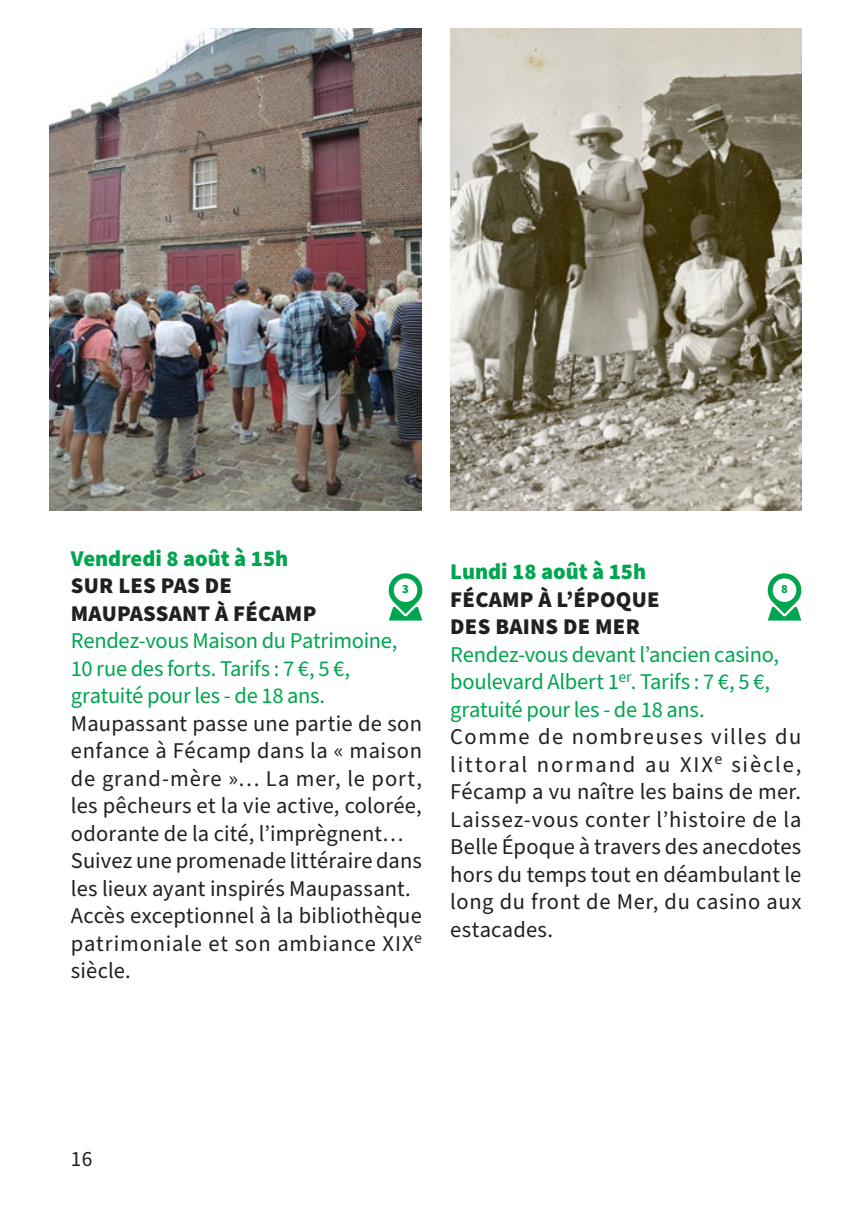
<style>
.page{position:relative;width:851px;height:1205px;background:#fff}
.page>*{position:absolute;margin:0;border:0;box-sizing:border-box;transform-origin:0 0}
.t1{font:22.5px/27.5px "Source Sans Pro";letter-spacing:.01em;color:#231f20}
.t2{font:22.5px/27.5px "Source Sans Pro";letter-spacing:-.015em;color:#00a54f}
.t3{font:900 22.5px/27.5px "Source Sans Pro";letter-spacing:.01em;color:#231f20}
.t4{font:900 22.5px "Source Sans Pro";color:#00a54f}
.t5{font:21.25px "Source Sans Pro";color:#231f20}
.t6{font:900 12.5px "Source Sans Pro";color:#00a54f}
</style>
<div class="page">
<img style="left:50px;top:28px;width:372px;height:482px">
<img style="left:450px;top:28px;width:351px;height:482px">
<svg style="left:388px;top:573px;width:34px;height:47px"></svg>
<svg style="left:767px;top:573px;width:34px;height:47px"></svg>
<p class="t4" style="left:71px;top:542px;width:219px">Vendredi 8 août à 15h</p>
<p class="t3" style="left:71px;top:572px;width:247px">SUR LES PAS DE<br>MAUPASSANT À FÉCAMP</p>
<p class="t2" style="left:71px;top:627px;width:328px">Rendez-vous Maison du Patrimoine,<br>10 rue des forts. Tarifs : 7 €, 5 €, gratuité pour les - de 18 ans.</p>
<p class="t1" style="left:71px;top:710px;width:352px">Maupassant passe une partie de son enfance à Fécamp dans la « maison de grand-mère »… La mer, le port, les pêcheurs et la vie active, colorée, odorante de la cité, l’imprègnent…<br>Suivez une promenade littéraire dans les lieux ayant inspirés Maupassant.<br>Accès exceptionnel à la bibliothèque patrimoniale et son ambiance XIX<sup>e </sup>siècle.</p>
<p class="t4" style="left:450px;top:556px;width:197px">Lundi 18 août à 15h</p>
<p class="t3" style="left:450px;top:586px;width:211px">FÉCAMP À L’ÉPOQUE<br>DES BAINS DE MER</p>
<p class="t2" style="left:450px;top:641px;width:330px">Rendez-vous devant l’ancien casino, boulevard Albert 1<sup>er</sup>. Tarifs : 7 €, 5 €, gratuité pour les - de 18 ans.</p>
<p class="t1" style="left:450px;top:724px;width:352px;text-align:justify">Comme de nombreuses villes du littoral normand au XIX<sup>e</sup> siècle, Fécamp a vu naître les bains de mer.<br>Laissez-vous conter l’histoire de la Belle Époque à travers des anecdotes hors du temps tout en déambulant le long du front de Mer, du casino aux estacades.</p>
<p class="t6" style="left:402px;top:580px;width:8px">3</p>
<p class="t6" style="left:781px;top:580px;width:8px">8</p>
<p class="t5" style="left:71px;top:1144px;width:23px">16</p>
</div>
